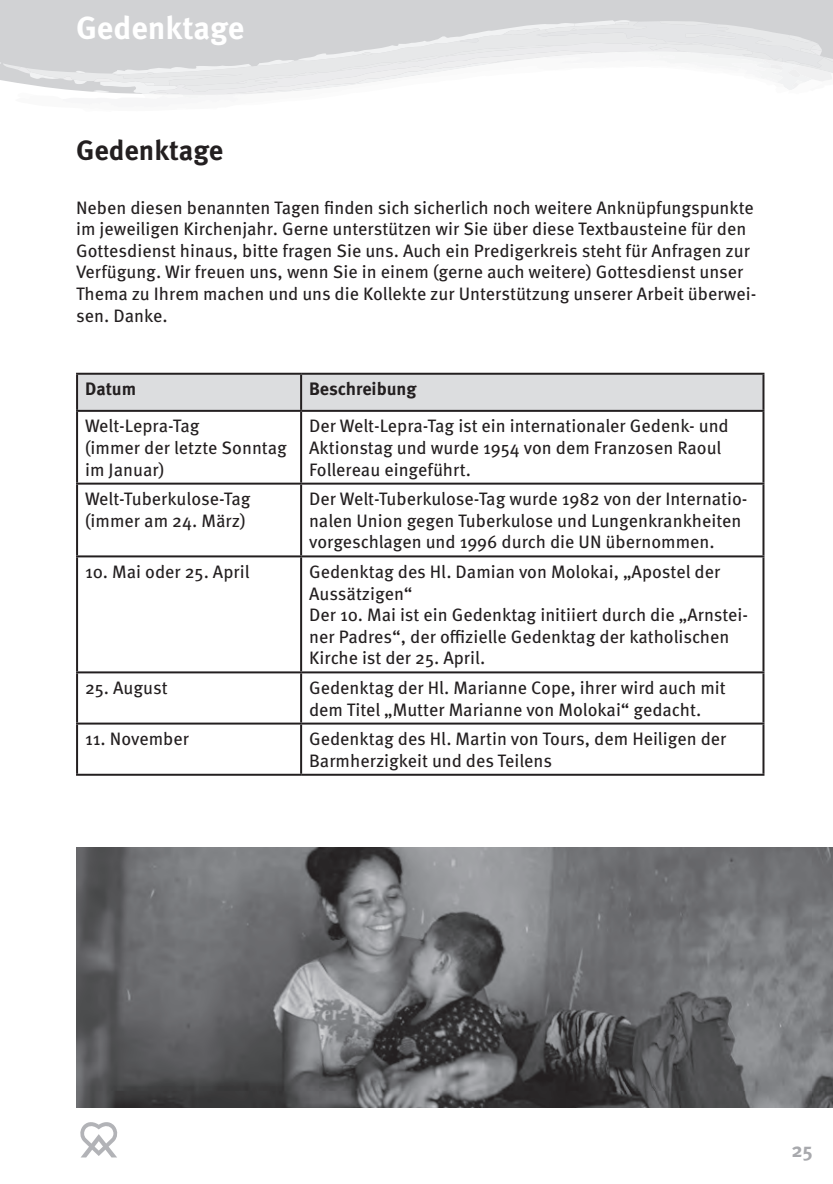
<style>
.page{position:relative;width:833px;height:1184px;background:#fff}
.page>*{position:absolute;margin:0;border:0;box-sizing:border-box;transform-origin:0 0}
.t1{font:700 32px "Meta OT";color:#fff}
.t2{font:700 28px "Meta OT";color:#231f20}
.t3{font:700 20px "Meta OT";color:#a8a9ad}
.t4{font:18px/21.6px "Meta OT";color:#231f20}
.t5{font:700 18px "Meta OT";letter-spacing:-.005em;color:#231f20}
</style>
<div class="page">
<div style="left:0;top:0;width:832px;height:20px;background:#d1d2d4"></div>
<svg style="left:0;top:20px;width:832px;height:78px"></svg>
<div style="left:78px;top:375px;width:684px;height:35px;background:#dcdddf"></div>
<hr style="left:76px;top:373px;width:225px;height:2px;background:#231f20">
<hr style="left:76px;top:375px;width:2px;height:35px;background:#231f20">
<hr style="left:301px;top:373px;width:463px;height:2px;background:#231f20">
<hr style="left:300px;top:375px;width:2px;height:35px;background:#231f20">
<hr style="left:762px;top:375px;width:2px;height:35px;background:#231f20">
<hr style="left:76px;top:410px;width:225px;height:2px;background:#231f20">
<hr style="left:76px;top:412px;width:2px;height:71px;background:#231f20">
<hr style="left:301px;top:410px;width:463px;height:2px;background:#231f20">
<hr style="left:300px;top:412px;width:2px;height:71px;background:#231f20">
<hr style="left:762px;top:412px;width:2px;height:71px;background:#231f20">
<hr style="left:76px;top:483px;width:225px;height:2px;background:#231f20">
<hr style="left:76px;top:485px;width:2px;height:70px;background:#231f20">
<hr style="left:301px;top:483px;width:463px;height:2px;background:#231f20">
<hr style="left:300px;top:485px;width:2px;height:70px;background:#231f20">
<hr style="left:762px;top:485px;width:2px;height:70px;background:#231f20">
<hr style="left:76px;top:555px;width:225px;height:2px;background:#231f20">
<hr style="left:76px;top:557px;width:2px;height:114px;background:#231f20">
<hr style="left:301px;top:555px;width:463px;height:2px;background:#231f20">
<hr style="left:300px;top:557px;width:2px;height:114px;background:#231f20">
<hr style="left:762px;top:557px;width:2px;height:114px;background:#231f20">
<hr style="left:76px;top:671px;width:225px;height:2px;background:#231f20">
<hr style="left:76px;top:673px;width:2px;height:49px;background:#231f20">
<hr style="left:301px;top:671px;width:463px;height:2px;background:#231f20">
<hr style="left:300px;top:673px;width:2px;height:49px;background:#231f20">
<hr style="left:762px;top:673px;width:2px;height:49px;background:#231f20">
<hr style="left:76px;top:722px;width:225px;height:2px;background:#231f20">
<hr style="left:76px;top:724px;width:2px;height:50px;background:#231f20">
<hr style="left:301px;top:722px;width:463px;height:2px;background:#231f20">
<hr style="left:300px;top:724px;width:2px;height:50px;background:#231f20">
<hr style="left:762px;top:724px;width:2px;height:50px;background:#231f20">
<hr style="left:76px;top:774px;width:225px;height:2px;background:#231f20">
<hr style="left:301px;top:774px;width:463px;height:2px;background:#231f20">
<img style="left:76px;top:847px;width:756px;height:261px">
<svg style="left:80px;top:1122px;width:38px;height:35px"></svg>
<h1 class="t1" style="left:76px;top:7px;width:170px">Gedenktage</h1>
<h2 class="t2" style="left:76px;top:132px;width:149px">Gedenktage</h2>
<p class="t4" style="left:76px;top:197px;width:681px">Neben diesen benannten Tagen finden sich sicherlich noch weitere Anknüpfungspunkte im jeweiligen Kirchenjahr . Gerne unterstützen wir Sie über diese Textbausteine für den Gottesdienst hinaus, bitte fragen Sie uns . Auch ein Predigerkreis steht für Anfragen zur Verfügung . Wir freuen uns, wenn Sie in einem (gerne auch weitere) Gottesdienst unser Thema zu Ihrem machen und uns die Kollekte zur Unterstützung unserer Arbeit überwei&shy;sen . Danke .</p>
<p class="t5" style="left:85px;top:378px;width:53px">Datum</p>
<p class="t5" style="left:309px;top:378px;width:109px">Beschreibung</p>
<p class="t4" style="left:85px;top:416px;width:203px">Welt-Lepra-Tag<br>(immer der letzte Sonntag im Januar)</p>
<p class="t4" style="left:309px;top:416px;width:421px">Der Welt-Lepra-Tag ist ein internationaler Gedenk- und<br>Aktionstag und wurde 1954 von dem Franzosen Raoul<br>Follereau eingeführt .</p>
<p class="t4" style="left:85px;top:489px;width:167px">Welt-Tuberkulose-Tag (immer am 24 . März)</p>
<p class="t4" style="left:309px;top:489px;width:440px">Der Welt-Tuberkulose-Tag wurde 1982 von der Internatio&shy;nalen Union gegen Tuberkulose und Lungenkrankheiten vorgeschlagen und 1996 durch die UN übernommen .</p>
<p class="t4" style="left:85px;top:561px;width:166px">10 . Mai oder 25 . April</p>
<p class="t4" style="left:309px;top:561px;width:440px">Gedenktag des Hl . Damian von Molokai, „Apostel der Aussätzigen“<br>Der 10 . Mai ist ein Gedenktag initiiert durch die „Arnstei&shy;ner Padres“, der offizielle Gedenktag der katholischen Kirche ist der 25 . April .</p>
<p class="t4" style="left:85px;top:677px;width:84px">25 . August</p>
<p class="t4" style="left:309px;top:677px;width:418px">Gedenktag der Hl . Marianne Cope, ihrer wird auch mit dem Titel „Mutter Marianne von Molokai“ gedacht .</p>
<p class="t4" style="left:85px;top:729px;width:105px">11 . November</p>
<p class="t4" style="left:309px;top:729px;width:419px">Gedenktag des Hl . Martin von Tours, dem Heiligen der<br>Barmherzigkeit und des Teilens</p>
<p class="t3" style="left:791px;top:1137px;width:23px">25</p>
</div>
